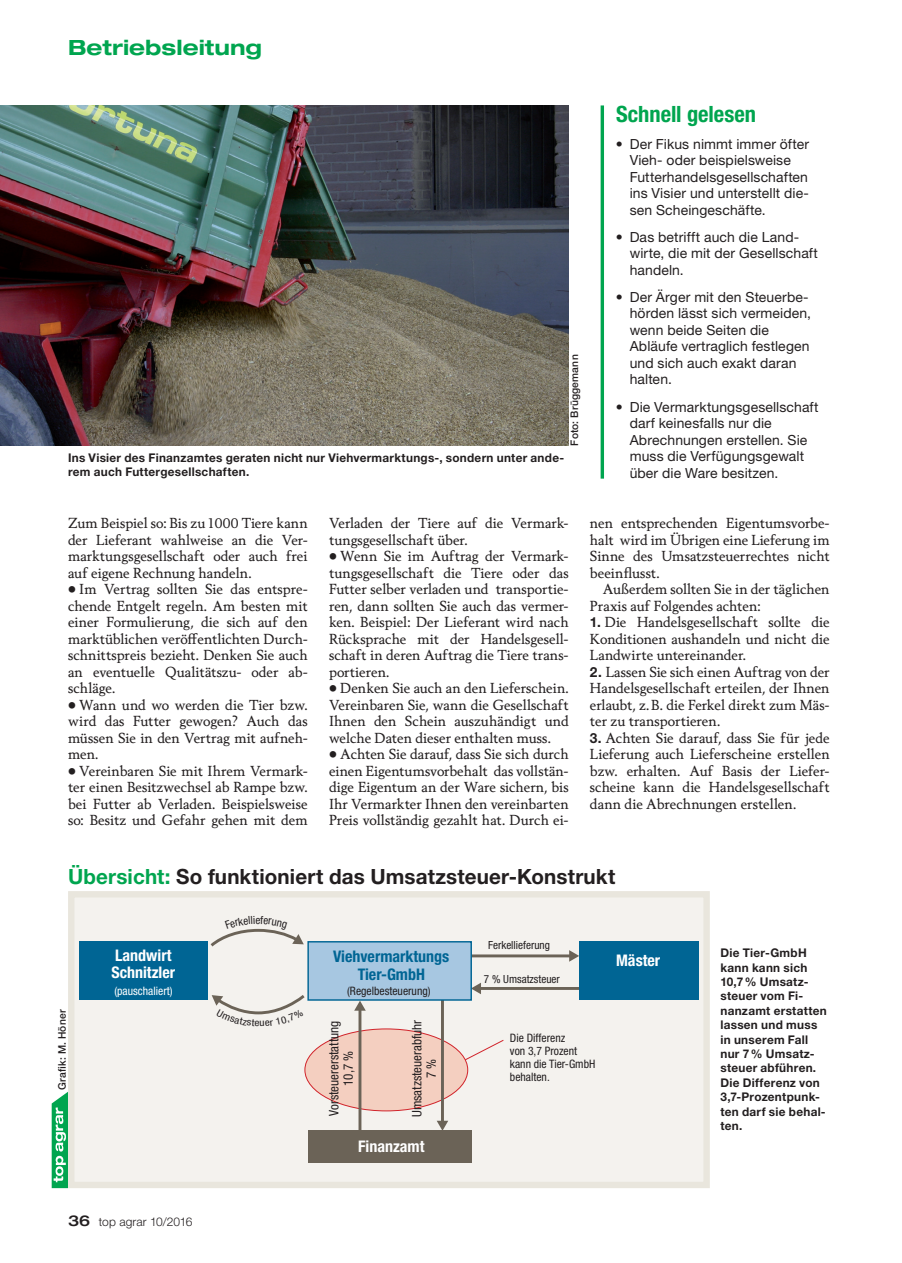
<style>
.page{position:relative;width:902px;height:1263px;background:#fff}
.page>*{position:absolute;margin:0;border:0;box-sizing:border-box;transform-origin:0 0}
.t1{font:700 condensed 22.5px "Helvetica Neue LT Pro";color:#00a54f}
.t2{font:700 21px "Helvetica Neue LT Pro";letter-spacing:.005em;color:#231f20}
.t3{font:700 expanded 21px "Helvetica Neue LT Pro";color:#00a54f}
.t4{font:700 condensed 16.05px/17.4px "Helvetica Neue LT Pro";color:#fff}
.t5{font:700 condensed 16.05px/17.4px "Helvetica Neue LT Pro";color:#006594;text-align:center}
.t6{font:13.95px/16.5px "Berling Nova Text Pro";letter-spacing:.005em;color:#231f20;text-align:justify}
.t7{font:13.95px/16.5px "Helvetica Neue LT Pro";letter-spacing:.01em;color:#231f20}
.t8{font:condensed 13.05px/14.5px "Helvetica Neue LT Pro";color:#231f20;text-align:center}
.t9{font:700 12px/14.4px "Helvetica Neue LT Pro";letter-spacing:.025em;color:#231f20}
.t10{font:300 12px "Helvetica Neue LT Pro";letter-spacing:.005em;color:#231f20}
.t11{font:condensed 11.7px/13px "Helvetica Neue LT Pro";color:#231f20}
.t12{font:condensed 11.7px "Helvetica Neue LT Pro";color:#fff}
.t13{font:condensed 11.25px "Helvetica Neue LT Pro";color:#231f20}
.t14{font:500 10.5px "Helvetica Neue LT Pro";letter-spacing:.02em;color:#231f20}
.s1{color:#00a54f}
.s2{font-family:"Helvetica Neue LT Pro";font-weight:700}
.s3{font-weight:500;font-stretch:expanded;font-size:15px}
</style>
<div class="page">
<svg style="left:600px;top:105px;width:4px;height:374px"></svg>
<svg style="left:52px;top:1092px;width:16px;height:96px"></svg>
<div style="left:71px;top:894px;width:635px;height:291px;background:#f4f2ee"></div>
<hr style="left:471px;top:954px;width:100px;height:3px;background:#6b6357">
<svg style="left:569px;top:950px;width:10px;height:12px"></svg>
<hr style="left:479px;top:987px;width:100px;height:3px;background:#6b6357">
<svg style="left:472px;top:983px;width:9px;height:11px"></svg>
<svg style="left:461px;top:1040px;width:43px;height:22px"></svg>
<div style="left:305px;top:1029px;width:162px;height:82px;background:#f4cfc0;border-radius:50%"></div>
<hr style="left:441px;top:990px;width:3px;height:132px;background:#6b6357">
<svg style="left:437px;top:1121px;width:11px;height:9px"></svg>
<div style="left:79px;top:942px;width:128px;height:58px;background:#006594"></div>
<div style="left:307px;top:941px;width:165px;height:60px;background:#a7c7e1;border:1px solid #006594"></div>
<div style="left:579px;top:942px;width:119px;height:58px;background:#006594"></div>
<hr style="left:358px;top:1009px;width:3px;height:122px;background:#6b6357">
<svg style="left:354px;top:1001px;width:12px;height:10px"></svg>
<div style="left:308px;top:1130px;width:163px;height:33px;background:#6b6357"></div>
<div style="left:68px;top:891px;width:641px;height:297px;border:6px solid #e9e6dd"></div>
<img style="left:0;top:105px;width:568px;height:340px">
<svg style="left:212px;top:992px;width:96px;height:23px"></svg>
<svg style="left:207px;top:928px;width:97px;height:21px"></svg>
<h2 class="t3" style="left:68px;top:34px;width:195px">Betriebsleitung</h2>
<p class="t14" style="left:568px;top:446px;width:93px;rotate:-90deg">Foto: Brüggemann</p>
<p class="t9" style="left:68px;top:450px;width:497px">Ins Visier des Finanzamtes geraten nicht nur Viehvermarktungs-, sondern unter ande&shy;rem auch Futtergesellschaften.</p>
<h1 class="t1" style="left:616px;top:100px;width:141px">Schnell gelesen</h1>
<p class="t7" style="left:629px;top:135px;width:181px;text-indent:-14px">• Der Fikus nimmt immer öfter<br>Vieh- oder beispielsweise<br>Futterhandelsgesellschaften ins Visier und unterstellt die&shy;sen Scheingeschäfte.</p>
<p class="t7" style="left:629px;top:228px;width:190px;text-indent:-14px">• Das betrifft auch die Land&shy;wirte, die mit der Gesellschaft handeln.</p>
<p class="t7" style="left:629px;top:288px;width:183px;text-indent:-14px">• Der Ärger mit den Steuerbe&shy;hörden lässt sich vermeiden, wenn beide Seiten die<br>Abläufe vertraglich festlegen und sich auch exakt daran halten.</p>
<p class="t7" style="left:629px;top:398px;width:190px;text-indent:-14px">• Die Vermarktungsgesellschaft darf keinesfalls nur die<br>Abrechnungen erstellen. Sie muss die Verfügungsgewalt über die Ware besitzen.</p>
<p class="t6" style="left:68px;top:514px;width:241px">Zum Beispiel so: Bis zu 1000 Tiere kann der Lieferant wahlweise an die Ver&shy;marktungsgesellschaft oder auch frei auf eigene Rechnung handeln.</p>
<p class="t6" style="left:68px;top:580px;width:241px">• Im Vertrag sollten Sie das entspre&shy;chende Entgelt regeln. Am besten mit einer Formulierung, die sich auf den marktüblichen veröffentlichten Durch&shy;schnittspreis bezieht. Denken Sie auch an eventuelle Qualitätszu- oder ab&shy;schläge.</p>
<p class="t6" style="left:68px;top:696px;width:241px">• Wann und wo werden die Tier bzw. wird das Futter gewogen? Auch das müssen Sie in den Vertrag mit aufneh&shy;men.</p>
<p class="t6" style="left:68px;top:762px;width:241px">• Vereinbaren Sie mit Ihrem Vermark&shy;ter einen Besitzwechsel ab Rampe bzw. bei Futter ab Verladen. Beispielsweise so: Besitz und Gefahr gehen mit dem</p>
<p class="t6" style="left:329px;top:514px;width:241px">Verladen der Tiere auf die Vermark&shy;tungsgesellschaft über.</p>
<p class="t6" style="left:329px;top:547px;width:241px">• Wenn Sie im Auftrag der Vermark&shy;tungsgesellschaft die Tiere oder das Futter selber verladen und transportie&shy;ren, dann sollten Sie auch das vermer&shy;ken. Beispiel: Der Lieferant wird nach Rücksprache mit der Handelsgesell&shy;schaft in deren Auftrag die Tiere trans&shy;portieren.</p>
<p class="t6" style="left:329px;top:679px;width:241px">• Denken Sie auch an den Lieferschein.<br>Vereinbaren Sie, wann die Gesellschaft Ihnen den Schein auszuhändigt und welche Daten dieser enthalten muss.</p>
<p class="t6" style="left:329px;top:745px;width:241px">• Achten Sie darauf, dass Sie sich durch einen Eigentumsvorbehalt das vollstän&shy;dige Eigentum an der Ware sichern, bis Ihr Vermarkter Ihnen den vereinbarten Preis vollständig gezahlt hat. Durch ei-</p>
<h2 class="t2" style="left:68px;top:863px;width:549px"><span class="s1">Übersicht:</span> So funktioniert das Umsatzsteuer-Konstrukt</h2>
<p class="t6" style="left:590px;top:514px;width:241px">nen entsprechenden Eigentumsvorbe&shy;halt wird im Übrigen eine Lieferung im Sinne des Umsatzsteuerrechtes nicht beeinflusst.</p>
<p class="t6" style="left:590px;top:580px;width:241px;text-indent:13px">Außerdem sollten Sie in der täglichen<br>Praxis auf Folgendes achten:</p>
<p class="t6" style="left:590px;top:613px;width:241px"><span class="s2">1.</span> Die Handelsgesellschaft sollte die Konditionen aushandeln und nicht die Landwirte untereinander.</p>
<p class="t6" style="left:590px;top:663px;width:241px"><span class="s2">2.</span> Lassen Sie sich einen Auftrag von der Handelsgesellschaft erteilen, der Ihnen erlaubt, z.B. die Ferkel direkt zum Mäs&shy;ter zu transportieren.</p>
<p class="t6" style="left:590px;top:729px;width:241px"><span class="s2">3.</span> Achten Sie darauf, dass Sie für jede Lieferung auch Lieferscheine erstellen bzw. erhalten. Auf Basis der Liefer&shy;scheine kann die Handelsgesellschaft dann die Abrechnungen erstellen.</p>
<p class="t13" style="left:488px;top:938px;width:63px">Ferkellieferung</p>
<p class="t13" style="left:484px;top:972px;width:77px">7 % Umsatzsteuer</p>
<p class="t4" style="left:111px;top:947px;width:65px">Landwirt<br>Schnitzler</p>
<p class="t5" style="left:333px;top:948px;width:118px">Viehvermarktungs<br>Tier-GmbH</p>
<p class="t4" style="left:616px;top:952px;width:46px">Mäster</p>
<p class="t14" style="left:56px;top:1090px;width:82px;rotate:-90deg">Grafik: M. Höner</p>
<p class="t12" style="left:114px;top:984px;width:60px">(pauschaliert)</p>
<p class="t11" style="left:347px;top:984px;width:85px">(Regelbesteuerung)</p>
<p class="t8" style="left:326px;top:1116px;width:96px;rotate:-90deg">Vorsteuererstattung<br>10,7 %</p>
<p class="t8" style="left:409px;top:1117px;width:99px;rotate:-90deg">Umsatzsteuerabfuhr<br>7 %</p>
<p class="t4" style="left:358px;top:1138px;width:68px">Finanzamt</p>
<p class="t10" style="left:68px;top:1214px;width:126px"><span class="s3">36</span> top agrar 10/2016</p>
<p class="t11" style="left:510px;top:1031px;width:87px">Die Differenz<br>von 3,7 Prozent kann die Tier-GmbH behalten.</p>
<p class="t9" style="left:720px;top:945px;width:108px">Die Tier-GmbH kann kann sich<br>10,7% Umsatz&shy;steuer vom Fi&shy;nanzamt erstatten lassen und muss in unserem Fall nur 7% Umsatz&shy;steuer abführen.<br>Die Differenz von<br>3,7-Prozentpunk&shy;ten darf sie behal&shy;ten.</p>
</div>
